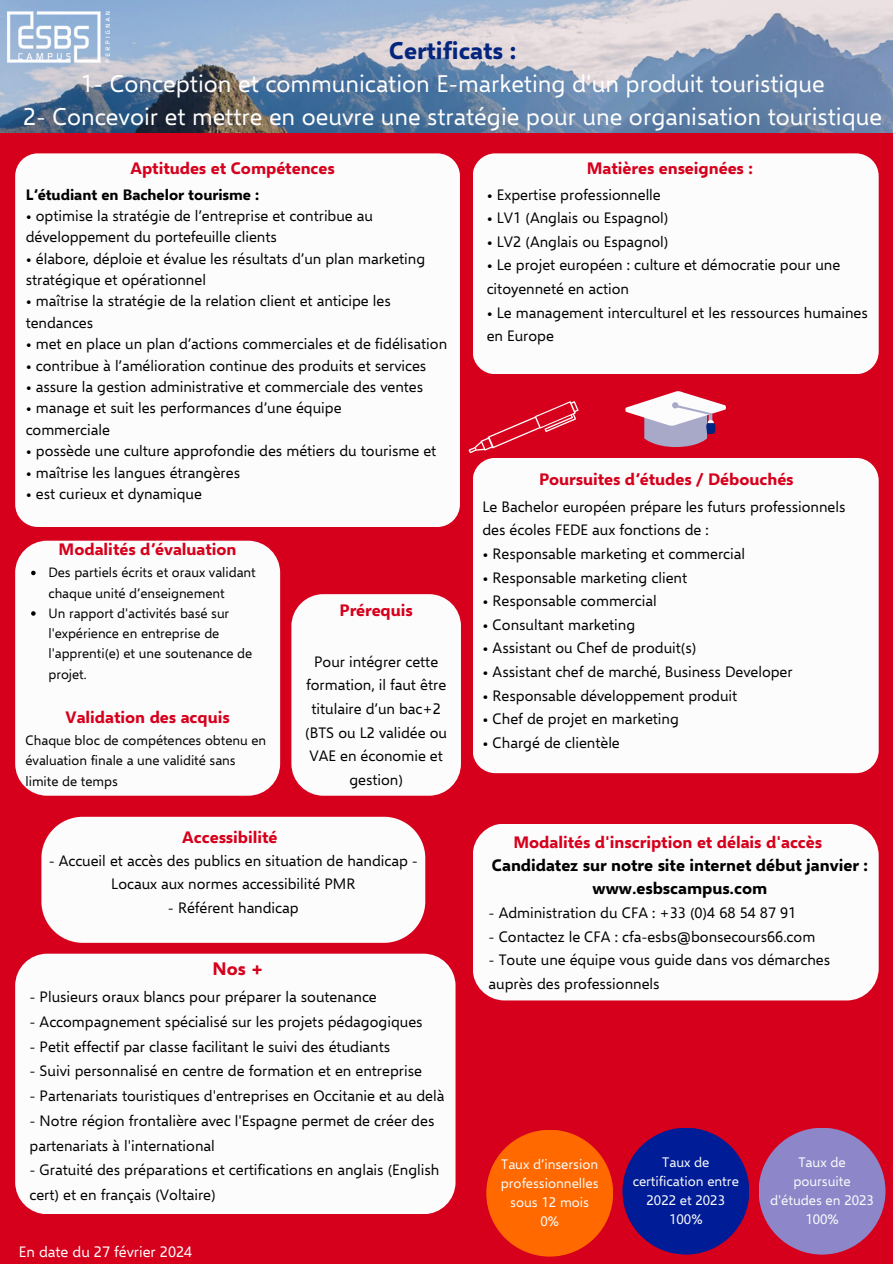
<style>
.page{position:relative;width:893px;height:1264px;background:#fff}
.page>*{position:absolute;margin:0;border:0;box-sizing:border-box;transform-origin:0 0}
.t1{font:24px/32.7px "Selawik";color:#fff;text-align:center}
.t2{font:700 18px "Selawik";color:#d6001c}
.t3{font:700 16.5px "Selawik";color:#d6001c}
.t4{font:700 16.5px/23.7px "Selawik";color:#000;text-align:center}
.t5{font:15px/23.7px "Selawik";color:#000}
.t6{font:700 15px "Selawik";color:#000}
.t7{font:15px "Selawik";color:#fff}
.t8{font:13.8px/18.9px "Selawik";color:#fcfcfc;text-align:center}
.t9{font:13.5px/20.2px "Selawik";color:#000}
.s1{font-weight:700;color:#03257e}
</style>
<div class="page">
<div style="left:0;top:0;width:892px;height:1263px;background:#d6001c"></div>
<div style="left:15px;top:153px;width:445px;height:374px;background:#fcfcfc;border-radius:23px"></div>
<svg style="left:468px;top:401px;width:110px;height:52px"></svg>
<div style="left:472px;top:153px;width:406px;height:221px;background:#fcfcfc;border-radius:23px"></div>
<div style="left:472px;top:458px;width:406px;height:315px;background:#fcfcfc;border-radius:23px"></div>
<div style="left:472px;top:823px;width:406px;height:177px;background:#fcfcfc;border-radius:32px"></div>
<svg style="left:625px;top:391px;width:101px;height:56px"></svg>
<img style="left:0;top:0;width:892px;height:133px">
<img style="left:7px;top:11px;width:103px;height:52px">
<div style="left:41px;top:816px;width:384px;height:126px;background:#fcfcfc"></div>
<div style="left:15px;top:953px;width:440px;height:261px;background:#fcfcfc;border-radius:32px"></div>
<div style="left:291px;top:594px;width:170px;height:201px;background:#fcfcfc;border-radius:32px"></div>
<div style="left:15px;top:540px;width:265px;height:255px;background:#fcfcfc;border-radius:32px"></div>
<svg style="left:31px;top:570px;width:5px;height:5px"></svg>
<svg style="left:31px;top:611px;width:5px;height:4px"></svg>
<div style="left:486px;top:1129px;width:127px;height:127px;background:#ff6900;border-radius:50%"></div>
<div style="left:622px;top:1127px;width:127px;height:127px;background:#001d97;border-radius:50%"></div>
<div style="left:758px;top:1127px;width:127px;height:127px;background:#8d86c9;border-radius:50%"></div>
<p class="t1" style="left:23px;top:34px;width:860px"><span class="s1">Certificats :<br></span>1- Conception et communication E-marketing d'un produit touristique<br>2- Concevoir et mettre en oeuvre une stratégie pour une organisation touristique</p>
<h1 class="t3" style="left:130px;top:158px;width:206px">Aptitudes et Compétences</h1>
<h3 class="t6" style="left:26px;top:185px;width:235px">L’étudiant en Bachelor tourisme :</h3>
<h3 class="t5" style="left:26px;top:204px;width:349px;line-height:21.3px">• optimise la stratégie de l’entreprise et contribue au développement du portefeuille clients</h3>
<h3 class="t5" style="left:26px;top:247px;width:401px;line-height:21.3px">• élabore, déploie et évalue les résultats d’un plan marketing stratégique et opérationnel</h3>
<h3 class="t5" style="left:26px;top:290px;width:366px;line-height:21.3px">• maîtrise la stratégie de la relation client et anticipe les tendances</h3>
<h3 class="t5" style="left:26px;top:331px;width:423px">• met en place un plan d’actions commerciales et de fidélisation</h3>
<h3 class="t5" style="left:26px;top:353px;width:402px">• contribue à l’amélioration continue des produits et services</h3>
<h3 class="t5" style="left:26px;top:374px;width:399px">• assure la gestion administrative et commerciale des ventes</h3>
<h3 class="t5" style="left:26px;top:397px;width:317px;line-height:21.3px">• manage et suit les performances d’une équipe commerciale</h3>
<h3 class="t5" style="left:26px;top:438px;width:412px">• possède une culture approfondie des métiers du tourisme et</h3>
<h3 class="t5" style="left:26px;top:460px;width:216px">• maîtrise les langues étrangères</h3>
<h2 class="t5" style="left:26px;top:481px;width:178px">• est curieux et dynamique</h2>
<h3 class="t3" style="left:59px;top:538px;width:179px">Modalités d’évaluation</h3>
<h2 class="t9" style="left:48px;top:562px;width:209px">Des partiels écrits et oraux validant chaque unité d’enseignement</h2>
<h3 class="t9" style="left:48px;top:602px;width:205px">Un rapport d'activités basé sur l'expérience en entreprise de l'apprenti(e) et une soutenance de projet.</h3>
<h3 class="t3" style="left:66px;top:706px;width:165px">Validation des acquis</h3>
<h2 class="t9" style="left:25px;top:729px;width:242px">Chaque bloc de compétences obtenu en évaluation finale a une validité sans limite de temps</h2>
<p class="t3" style="left:182px;top:827px;width:97px">Accessibilité</p>
<p class="t3" style="left:339px;top:599px;width:75px">Prérequis</p>
<h2 class="t5" style="left:305px;top:649px;width:143px;text-align:center">Pour intégrer cette formation, il faut être titulaire d’un bac+2 (BTS ou L2 validée ou<br>VAE en économie et gestion)</h2>
<h2 class="t3" style="left:310px;top:606px;width:75px">Prérequis</h2>
<p class="t5" style="left:49px;top:847px;width:371px;text-align:center">- Accueil et accès des publics en situation de handicap -<br>Locaux aux normes accessibilité PMR</p>
<p class="t5" style="left:168px;top:895px;width:132px">- Référent handicap</p>
<h3 class="t2" style="left:213px;top:957px;width:52px">Nos +</h3>
<p class="t5" style="left:30px;top:984px;width:349px">- Plusieurs oraux blancs pour préparer la soutenance</p>
<p class="t5" style="left:30px;top:1009px;width:394px">- Accompagnement spécialisé sur les projets pédagogiques</p>
<p class="t5" style="left:30px;top:1033px;width:362px">- Petit effectif par classe facilitant le suivi des étudiants</p>
<p class="t5" style="left:30px;top:1058px;width:394px">- Suivi personnalisé en centre de formation et en entreprise</p>
<p class="t5" style="left:30px;top:1083px;width:416px">- Partenariats touristiques d'entreprises en Occitanie et au delà</p>
<p class="t5" style="left:30px;top:1107px;width:406px;line-height:24.8px">- Notre région frontalière avec l'Espagne permet de créer des partenariats à l'international</p>
<p class="t5" style="left:30px;top:1157px;width:411px;line-height:24.8px">- Gratuité des préparations et certifications en anglais (English cert) et en français (Voltaire)</p>
<h2 class="t7" style="left:19px;top:1242px;width:175px">En date du 27 février 2024</h2>
<h3 class="t3" style="left:586px;top:158px;width:167px">Matières enseignées :</h3>
<h2 class="t5" style="left:486px;top:182px;width:175px">• Expertise professionnelle</h2>
<h2 class="t5" style="left:486px;top:205px;width:183px">• LV1 (Anglais ou Espagnol)</h2>
<h2 class="t5" style="left:486px;top:229px;width:183px">• LV2 (Anglais ou Espagnol)</h2>
<h2 class="t5" style="left:486px;top:253px;width:355px">• Le projet européen : culture et démocratie pour une citoyenneté en action</h2>
<h2 class="t5" style="left:486px;top:300px;width:382px">• Le management interculturel et les ressources humaines en Europe</h2>
<h2 class="t3" style="left:539px;top:469px;width:256px">Poursuites d’études / Débouchés</h2>
<h2 class="t5" style="left:482px;top:494px;width:364px">Le Bachelor européen prépare les futurs professionnels des écoles FEDE aux fonctions de :</h2>
<h2 class="t5" style="left:482px;top:541px;width:264px">• Responsable marketing et commercial</h2>
<h2 class="t5" style="left:482px;top:565px;width:206px">• Responsable marketing client</h2>
<h2 class="t5" style="left:482px;top:588px;width:176px">• Responsable commercial</h2>
<h2 class="t5" style="left:482px;top:612px;width:154px">• Consultant marketing</h2>
<h2 class="t5" style="left:482px;top:635px;width:215px">• Assistant ou Chef de produit(s)</h2>
<h2 class="t5" style="left:482px;top:659px;width:312px">• Assistant chef de marché, Business Developer</h2>
<h2 class="t5" style="left:482px;top:683px;width:256px">• Responsable développement produit</h2>
<h2 class="t5" style="left:482px;top:706px;width:198px">• Chef de projet en marketing</h2>
<h2 class="t5" style="left:482px;top:730px;width:139px">• Chargé de clientèle</h2>
<p class="t3" style="left:513px;top:832px;width:310px">Modalités d'inscription et délais d'accès</p>
<h3 class="t4" style="left:492px;top:852px;width:377px">Candidatez sur notre site internet début janvier : www.esbscampus.com</h3>
<h3 class="t5" style="left:488px;top:900px;width:309px">- Administration du CFA : +33 (0)4 68 54 87 91</h3>
<h3 class="t5" style="left:488px;top:924px;width:328px">- Contactez le CFA : cfa-esbs@bonsecours66.com</h3>
<h3 class="t5" style="left:488px;top:947px;width:343px">- Toute une équipe vous guide dans vos démarches auprès des professionnels</h3>
<h3 class="t8" style="left:501px;top:1154px;width:99px">Taux d’insersion professionnelles sous 12 mois<br>0%</h3>
<h3 class="t8" style="left:632px;top:1152px;width:108px">Taux de certification entre<br>2022 et 2023<br>100%</h3>
<h3 class="t8" style="left:770px;top:1152px;width:105px">Taux de poursuite d'études en 2023<br>100%</h3>
</div>
